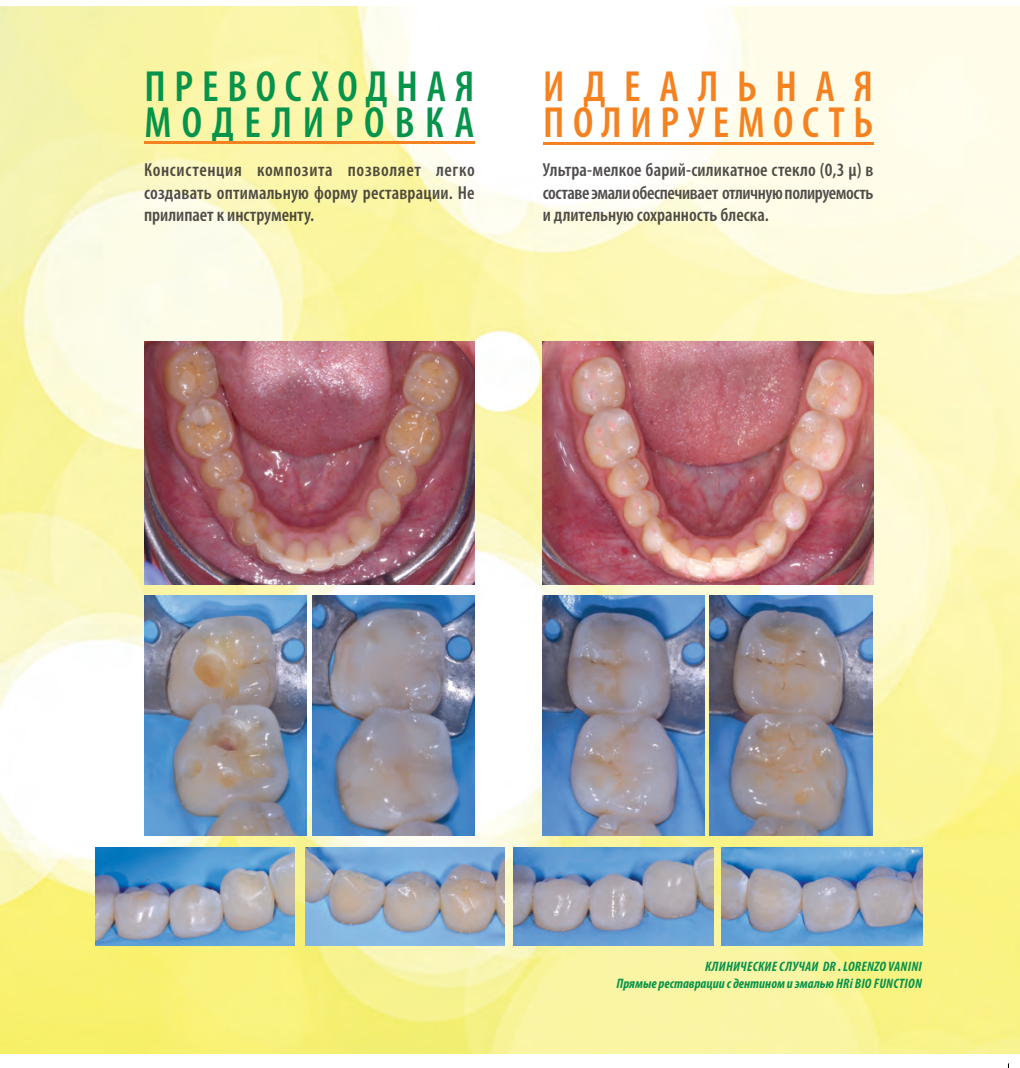
<style>
.page{position:relative;width:1020px;height:1068px;background:#fff}
.page>*{position:absolute;margin:0;border:0;box-sizing:border-box;transform-origin:0 0}
.t1{font:600 condensed 43.75px/36.8px "Myriad Pro";letter-spacing:.215em;color:#06934a}
.t2{font:600 condensed 43.75px/36.8px "Myriad Pro";letter-spacing:.195em;color:#f58220}
.t3{font:600 condensed 18.9px/22.6px "Myriad Pro";color:rgb(35 31 32/.8);text-align:justify}
.t4{font:italic 700 condensed 13.65px/16.4px "Myriad Pro";letter-spacing:.02em;color:#06934a;text-align:right}
</style>
<div class="page">
<img style="left:0;top:6px;width:1020px;height:1047px">
<hr style="left:144px;top:141px;width:331px;height:2px;background:#f58220">
<hr style="left:543px;top:142px;width:330px;height:3px;background:#f58220">
<img style="left:144px;top:596px;width:162px;height:239px">
<img style="left:313px;top:596px;width:161px;height:239px">
<img style="left:513px;top:847px;width:200px;height:98px">
<img style="left:95px;top:847px;width:200px;height:98px">
<img style="left:722px;top:847px;width:200px;height:98px">
<img style="left:305px;top:847px;width:199px;height:98px">
<img style="left:543px;top:596px;width:162px;height:239px">
<img style="left:710px;top:596px;width:162px;height:239px">
<img style="left:144px;top:342px;width:331px;height:243px">
<img style="left:543px;top:342px;width:330px;height:243px">
<h1 class="t1" style="left:144px;top:71px;width:331px">ПРЕВОСхОДНАЯ<br>МОДЕЛИРОВКА</h1>
<p class="t3" style="left:144px;top:160px;width:332px">Консистенция композита позволяет легко создавать оптимальную форму реставрации. Не прилипает к инструменту.</p>
<h1 class="t2" style="left:543px;top:71px;width:331px">ИДЕАЛЬНАЯ<br>ПОЛИРуЕМОСТЬ</h1>
<p class="t3" style="left:543px;top:160px;width:332px">ультра-мелкое барий-силикатное стекло (0,3 μ) в составе эмали обеспечивает отличную полируемость и длительную сохранность блеска.</p>
<p class="t4" style="left:616px;top:959px;width:307px">КлИнИчесКИе случаИ DR . LORENzO VANINI<br>Прямые реставрации с дентином и эмалью HRi BIO FUNCTION</p>
</div>
